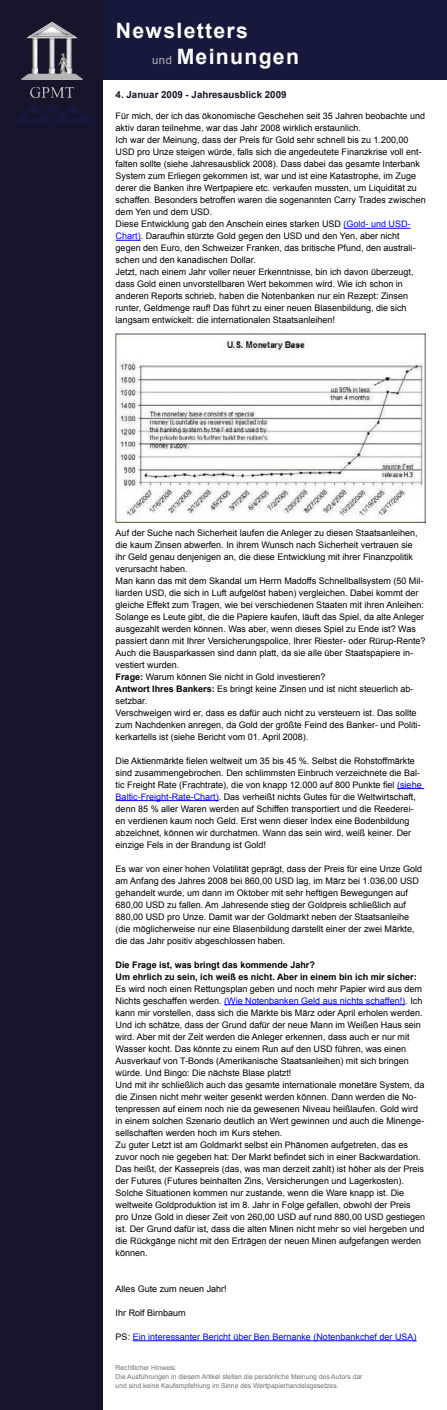
<style>
.page{position:relative;width:447px;height:1410px;background:#fff}
.page>*{position:absolute;margin:0;border:0;box-sizing:border-box;transform-origin:0 0}
.t1{font:700 21.23px "Arial";letter-spacing:.06em;color:#fff}
.t2{font:700 9.75px "Arial";color:#17152b}
.t3{font:9px/12px "Arial";color:#000}
.t4{font:700 9px "Arial";color:#000}
.t5{font:9px "Arial";color:#00f}
.t6{font:6.75px "Arial";color:#707172}
.s1{font-weight:400;font-size:11.25px;color:#b1b3b4}
.s2{color:#00f}
.s3{font-weight:700}
.s4{color:#000}
</style>
<div class="page">
<div style="left:79px;top:0;width:367px;height:79px;background:#17193c"></div>
<div style="left:0;top:0;width:102px;height:1410px;background:#17152b"></div>
<hr style="left:343px;top:228px;width:67px;height:1px;background:#00f">
<svg style="left:116px;top:240px;width:25px;height:1px"></svg>
<svg style="left:397px;top:788px;width:27px;height:1px"></svg>
<hr style="left:116px;top:800px;width:103px;height:1px;background:#00f">
<hr style="left:224px;top:1004px;width:181px;height:1px;background:#00f">
<hr style="left:133px;top:1340px;width:283px;height:1px;background:#00f">
<img style="left:116px;top:333px;width:309px;height:189px">
<svg style="left:41px;top:22px;width:11px;height:7px"></svg>
<svg style="left:14px;top:104px;width:78px;height:19px"></svg>
<p class="t1" style="left:116px;top:17px;width:133px">Newsletters</p>
<p class="t1" style="left:152px;top:43px;width:148px"><span class="s1">und</span> Meinungen</p>
<p class="t2" style="left:116px;top:88px;width:172px">4. Januar 2009 - Jahresausblick 2009</p>
<p class="t3" style="left:116px;top:110px;width:311px">Für mich, der ich das ökonomische Geschehen seit 35 Jahren beobachte und aktiv daran teilnehme, war das Jahr 2008 wirklich erstaunlich.</p>
<p class="t3" style="left:116px;top:134px;width:311px">Ich war der Meinung, dass der Preis für Gold sehr schnell bis zu 1.200,00<br>USD pro Unze steigen würde, falls sich die angedeutete Finanzkrise voll ent&shy;falten sollte (siehe Jahresausblick 2008). Dass dabei das gesamte Interbank System zum Erliegen gekommen ist, war und ist eine Katastrophe, im Zuge derer die Banken ihre Wertpapiere etc. verkaufen mussten, um Liquidität zu schaffen. Besonders betroffen waren die sogenannten Carry Trades zwischen dem Yen und dem USD.</p>
<p class="t3" style="left:116px;top:218px;width:301px">Diese Entwicklung gab den Anschein eines starken USD <span class="s2">(Gold- und USD-Chart)</span>. Daraufhin stürzte Gold gegen den USD und den Yen, aber nicht gegen den Euro, den Schweizer Franken, das britische Pfund, den australi&shy;schen und den kanadischen Dollar.</p>
<p class="t3" style="left:116px;top:266px;width:299px">Jetzt, nach einem Jahr voller neuer Erkenntnisse, bin ich davon überzeugt, dass Gold einen unvorstellbaren Wert bekommen wird. Wie ich schon in anderen Reports schrieb, haben die Notenbanken nur ein Rezept: Zinsen runter, Geldmenge rauf! Das führt zu einer neuen Blasenbildung, die sich langsam entwickelt: die internationalen Staatsanleihen!</p>
<p class="t3" style="left:116px;top:526px;width:303px">Auf der Suche nach Sicherheit laufen die Anleger zu diesen Staatsanleihen, die kaum Zinsen abwerfen. In ihrem Wunsch nach Sicherheit vertrauen sie ihr Geld genau denjenigen an, die diese Entwicklung mit ihrer Finanzpolitik verursacht haben.</p>
<p class="t3" style="left:116px;top:574px;width:311px">Man kann das mit dem Skandal um Herrn Madoffs Schnellballsystem (50 Mil&shy;liarden USD, die sich in Luft aufgelöst haben) vergleichen. Dabei kommt der gleiche Effekt zum Tragen, wie bei verschiedenen Staaten mit ihren Anleihen:<br>Solange es Leute gibt, die die Papiere kaufen, läuft das Spiel, da alte Anleger ausgezahlt werden können. Was aber, wenn dieses Spiel zu Ende ist? Was passiert dann mit Ihrer Versicherungspolice, Ihrer Riester- oder Rürup-Rente?<br>Auch die Bausparkassen sind dann platt, da sie alle über Staatspapiere in&shy;vestiert wurden.</p>
<p class="t3" style="left:116px;top:670px;width:211px"><span class="s3">Frage:</span> Warum können Sie nicht in Gold investieren?</p>
<p class="t3" style="left:116px;top:682px;width:299px"><span class="s3">Antwort Ihres Bankers:</span> Es bringt keine Zinsen und ist nicht steuerlich ab&shy;setzbar.</p>
<p class="t3" style="left:116px;top:706px;width:306px">Verschweigen wird er, dass es dafür auch nicht zu versteuern ist. Das sollte zum Nachdenken anregen, da Gold der größte Feind des Banker- und Politi&shy;kerkartells ist (siehe Bericht vom 01. April 2008).</p>
<p class="t3" style="left:116px;top:754px;width:307px">Die Aktienmärkte fielen weltweit um 35 bis 45 %. Selbst die Rohstoffmärkte sind zusammengebrochen. Den schlimmsten Einbruch verzeichnete die Bal&shy;tic Freight Rate (Frachtrate), die von knapp 12.000 auf 800 Punkte fiel <span class="s2">(siehe Baltic-Freight-Rate-Chart)</span>. Das verheißt nichts Gutes für die Weltwirtschaft, denn 85 % aller Waren werden auf Schiffen transportiert und die Reederei&shy;en verdienen kaum noch Geld. Erst wenn dieser Index eine Bodenbildung abzeichnet, können wir durchatmen. Wann das sein wird, weiß keiner. Der einzige Fels in der Brandung ist Gold!</p>
<p class="t3" style="left:116px;top:862px;width:308px">Es war von einer hohen Volatilität geprägt, dass der Preis für eine Unze Gold am Anfang des Jahres 2008 bei 860,00 USD lag, im März bei 1.036,00 USD gehandelt wurde, um dann im Oktober mit sehr heftigen Bewegungen auf 680,00 USD zu fallen. Am Jahresende stieg der Goldpreis schließlich auf 880,00 USD pro Unze. Damit war der Goldmarkt neben der Staatsanleihe (die möglicherweise nur eine Blasenbildung darstellt einer der zwei Märkte, die das Jahr positiv abgeschlossen haben.</p>
<p class="t4" style="left:116px;top:958px;width:201px">Die Frage ist, was bringt das kommende Jahr?</p>
<p class="t4" style="left:116px;top:970px;width:302px">Um ehrlich zu sein, ich weiß es nicht. Aber in einem bin ich mir sicher:</p>
<p class="t3" style="left:116px;top:982px;width:308px">Es wird noch einen Rettungsplan geben und noch mehr Papier wird aus dem Nichts geschaffen werden. <span class="s2">(Wie Notenbanken Geld aus nichts schaffen!)</span>. Ich kann mir vorstellen, dass sich die Märkte bis März oder April erholen werden.<br>Und ich schätze, dass der Grund dafür der neue Mann im Weißen Haus sein wird. Aber mit der Zeit werden die Anleger erkennen, dass auch er nur mit Wasser kocht. Das könnte zu einem Run auf den USD führen, was einen Ausverkauf von T-Bonds (Amerikanische Staatsanleihen) mit sich bringen würde. Und Bingo: Die nächste Blase platzt!</p>
<p class="t3" style="left:116px;top:1078px;width:310px">Und mit ihr schließlich auch das gesamte internationale monetäre System, da die Zinsen nicht mehr weiter gesenkt werden können. Dann werden die No&shy;tenpressen auf einem noch nie da gewesenen Niveau heißlaufen. Gold wird in einem solchen Szenario deutlich an Wert gewinnen und auch die Minenge&shy;sellschaften werden hoch im Kurs stehen.</p>
<p class="t3" style="left:116px;top:1138px;width:310px">Zu guter Letzt ist am Goldmarkt selbst ein Phänomen aufgetreten, das es zuvor noch nie gegeben hat: Der Markt befindet sich in einer Backwardation.<br>Das heißt, der Kassepreis (das, was man derzeit zahlt) ist höher als der Preis der Futures (Futures beinhalten Zins, Versicherungen und Lagerkosten).</p>
<p class="t3" style="left:116px;top:1186px;width:311px">Solche Situationen kommen nur zustande, wenn die Ware knapp ist. Die weltweite Goldproduktion ist im 8. Jahr in Folge gefallen, obwohl der Preis pro Unze Gold in dieser Zeit von 260,00 USD auf rund 880,00 USD gestiegen ist. Der Grund dafür ist, dass die alten Minen nicht mehr so viel hergeben und die Rückgänge nicht mit den Erträgen der neuen Minen aufgefangen werden können.</p>
<p class="t3" style="left:116px;top:1282px;width:113px">Alles Gute zum neuen Jahr!</p>
<p class="t3" style="left:116px;top:1306px;width:72px">Ihr Rolf Birnbaum</p>
<p class="t5" style="left:116px;top:1330px;width:302px"><span class="s4">PS:</span> Ein interessanter Bericht über Ben Bernanke (Notenbankchef der USA)</p>
<p class="t6" style="left:116px;top:1363px;width:63px">Rechtlicher Hinweis:</p>
<p class="t6" style="left:116px;top:1372px;width:248px">Die Ausführungen in diesem Artikel stellen die persönliche Meinung des Autors dar</p>
<p class="t6" style="left:116px;top:1381px;width:224px">und sind keine Kaufempfehlung im Sinne des Wertpapierhandelsgesetzes.</p>
</div>
